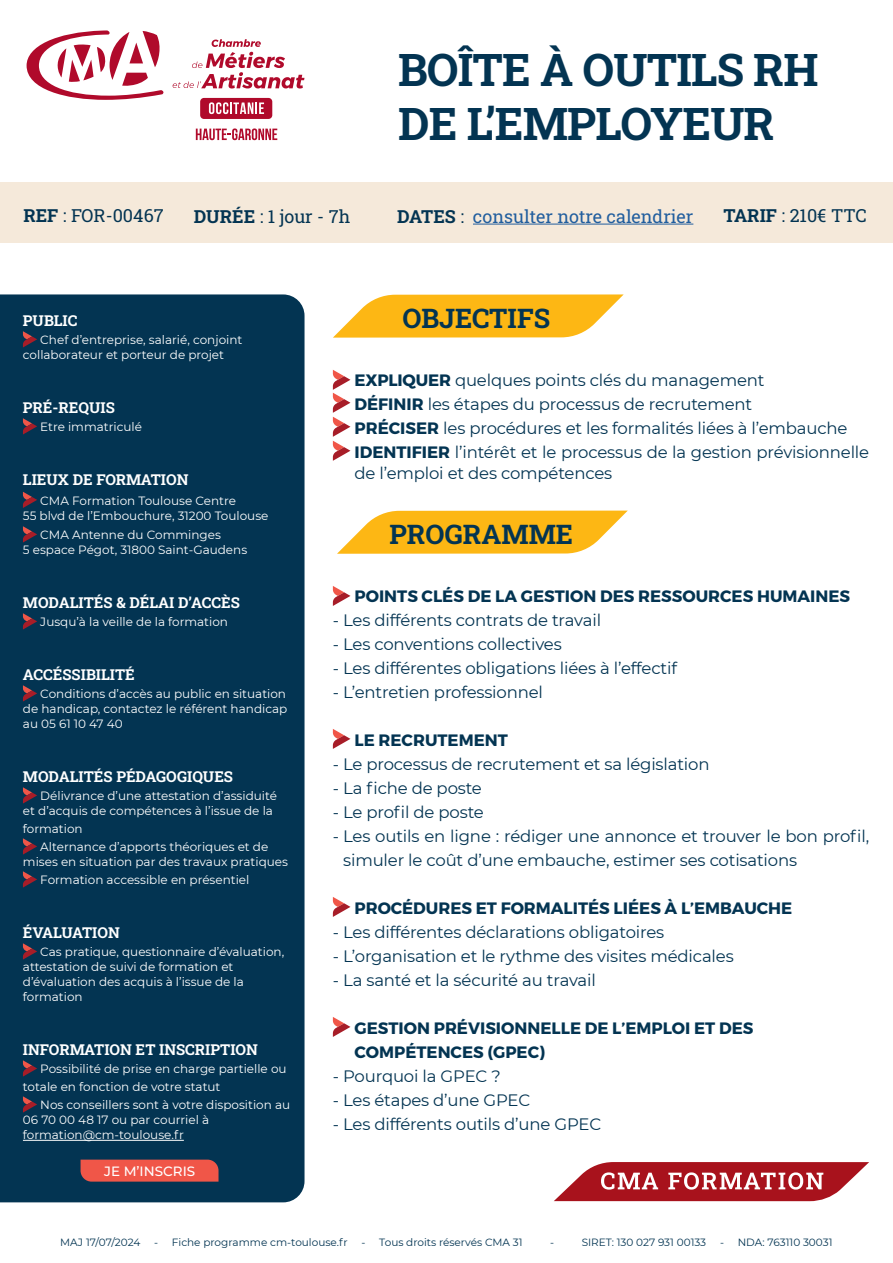
<style>
.page{position:relative;width:893px;height:1263px;background:#fff}
.page>*{position:absolute;margin:0;border:0;box-sizing:border-box;transform-origin:0 0}
.t1{font:700 45px/54px "Roboto Slab";letter-spacing:-.02em;color:#033452}
.t2{font:700 27px "Roboto Slab";color:#033452}
.t3{font:18px "Roboto Slab";color:#033452}
.t4{font:18px "Roboto Slab";color:#215e9e}
.t5{font:16.5px/24px "Montserrat";letter-spacing:-.01em;color:#033452}
.t6{font:700 16.5px/24px "Montserrat";color:#033452}
.t7{font:700 15px "Roboto Slab";color:#fff}
.t8{font:500 13.5px "Montserrat";color:#fff}
.t9{font:12px/15px "Montserrat";color:#fff}
.t10{font:10.5px "Montserrat";color:#033452}
.s1{font-weight:700}
.s2{font-weight:700;color:#033452}
.s3{color:#033452}
</style>
<div class="page">
<div style="left:0;top:183px;width:893px;height:60px;background:#f5e9da"></div>
<hr style="left:473px;top:224px;width:220px;height:1px;background:#215e9e">
<svg style="left:333px;top:294px;width:291px;height:44px"></svg>
<div style="left:0;top:294px;width:305px;height:908px;background:#033452"></div>
<svg style="left:23px;top:331px;width:14px;height:16px"></svg>
<svg style="left:27px;top:30px;width:137px;height:70px"></svg>
<div style="left:200px;top:98px;width:72px;height:21px;background:#b00a2b;border-radius:4px"></div>
<svg style="left:173px;top:39px;width:132px;height:50px"></svg>
<svg style="left:209px;top:102px;width:55px;height:12px"></svg>
<svg style="left:196px;top:128px;width:81px;height:12px"></svg>
<svg style="left:333px;top:370px;width:17px;height:91px"></svg>
<svg style="left:23px;top:787px;width:14px;height:16px"></svg>
<svg style="left:23px;top:838px;width:14px;height:16px"></svg>
<svg style="left:23px;top:871px;width:14px;height:16px"></svg>
<svg style="left:23px;top:418px;width:14px;height:16px"></svg>
<svg style="left:23px;top:943px;width:14px;height:16px"></svg>
<svg style="left:23px;top:685px;width:14px;height:16px"></svg>
<svg style="left:23px;top:613px;width:14px;height:16px"></svg>
<svg style="left:23px;top:492px;width:14px;height:16px"></svg>
<svg style="left:23px;top:526px;width:14px;height:16px"></svg>
<hr style="left:23px;top:1140px;width:161px;height:1px;background:#fff">
<svg style="left:23px;top:1060px;width:14px;height:16px"></svg>
<svg style="left:23px;top:1096px;width:14px;height:16px"></svg>
<div style="left:81px;top:1159px;width:138px;height:22px;background:#f05648"></div>
<svg style="left:333px;top:586px;width:17px;height:20px"></svg>
<svg style="left:333px;top:729px;width:17px;height:20px"></svg>
<svg style="left:333px;top:897px;width:17px;height:20px"></svg>
<svg style="left:333px;top:1017px;width:17px;height:20px"></svg>
<svg style="left:337px;top:511px;width:291px;height:43px"></svg>
<svg style="left:554px;top:1162px;width:315px;height:39px"></svg>
<h1 class="t1" style="left:398px;top:42px;width:422px">BOÎTE À OUTILS RH<br>DE L’EMPLOYEUR</h1>
<h3 class="t3" style="left:23px;top:203px;width:142px"><span class="s1">REF</span> : FOR-00467</h3>
<h3 class="t3" style="left:194px;top:204px;width:158px"><span class="s1">DURÉE</span> : 1 jour - 7h</h3>
<h3 class="t4" style="left:397px;top:204px;width:298px"><span class="s2">DATES</span> <span class="s3">:</span> consulter notre calendrier</h3>
<h3 class="t3" style="left:723px;top:203px;width:145px"><span class="s1">TARIF</span> : 210€ TTC</h3>
<p class="t7" style="left:23px;top:311px;width:56px">PUBLIC</p>
<h2 class="t2" style="left:402px;top:299px;width:149px">OBJECTIFS</h2>
<p class="t9" style="left:23px;top:332px;width:221px;text-indent:17px">Chef d’entreprise, salarié, conjoint collaborateur et porteur de projet</p>
<p class="t7" style="left:23px;top:398px;width:93px">PRÉ-REQUIS</p>
<p class="t9" style="left:40px;top:419px;width:103px">Etre immatriculé</p>
<p class="t7" style="left:23px;top:470px;width:167px">LIEUX DE FORMATION</p>
<p class="t9" style="left:23px;top:493px;width:247px;text-indent:17px">CMA Formation Toulouse Centre<br>55 blvd de l’Embouchure, 31200 Toulouse</p>
<p class="t9" style="left:23px;top:527px;width:226px;text-indent:17px">CMA Antenne du Comminges<br>5 espace Pégot, 31800 Saint-Gaudens</p>
<p class="t7" style="left:23px;top:593px;width:218px">MODALITÉS &amp; DÉLAI D’ACCÈS</p>
<p class="t9" style="left:40px;top:614px;width:189px">Jusqu’à la veille de la formation</p>
<p class="t7" style="left:23px;top:665px;width:113px">ACCÉSSIBILITÉ</p>
<p class="t9" style="left:23px;top:686px;width:266px;text-align:justify;text-indent:17px">Conditions d’accès au public en situation de handicap, contactez le référent handicap au 05 61 10 47 40</p>
<p class="t7" style="left:23px;top:767px;width:212px">MODALITÉS PÉDAGOGIQUES</p>
<p class="t9" style="left:23px;top:788px;width:256px;text-indent:17px">Délivrance d’une attestation d’assiduité et d’acquis de compétences à l’issue de la</p>
<p class="t9" style="left:40px;top:820px;width:230px;line-height:18px;text-indent:-17px">formation<br>Alternance d’apports théoriques et de</p>
<p class="t9" style="left:40px;top:853px;width:249px;line-height:18px;text-indent:-17px">mises en situation par des travaux pratiques<br>Formation accessible en présentiel</p>
<p class="t7" style="left:23px;top:923px;width:98px">ÉVALUATION</p>
<p class="t9" style="left:23px;top:944px;width:263px;text-indent:17px">Cas pratique, questionnaire d’évaluation, attestation de suivi de formation et d’évaluation des acquis à l’issue de la formation</p>
<p class="t7" style="left:23px;top:1040px;width:237px">INFORMATION ET INSCRIPTION</p>
<p class="t9" style="left:23px;top:1060px;width:265px;line-height:18px;text-indent:17px">Possibilité de prise en charge partielle ou totale en fonction de votre statut</p>
<p class="t9" style="left:23px;top:1097px;width:269px;text-indent:17px">Nos conseillers sont à votre disposition au<br>06 70 00 48 17 ou par courriel à formation@cm-toulouse.fr</p>
<p class="t8" style="left:104px;top:1162px;width:93px">JE M’INSCRIS</p>
<h3 class="t5" style="left:354px;top:367px;width:516px"><span class="s1">EXPLIQUER</span> quelques points clés du management<br><span class="s1">DÉFINIR</span> les étapes du processus de recrutement<br><span class="s1">PRÉCISER</span> les procédures et les formalités liées à l’embauche <span class="s1">IDENTIFIER</span> l’intérêt et le processus de la gestion prévisionnelle</h3>
<h3 class="t5" style="left:355px;top:460px;width:259px">de l’emploi et des compétences</h3>
<h2 class="t2" style="left:389px;top:515px;width:185px">PROGRAMME</h2>
<h3 class="t6" style="left:355px;top:584px;width:497px">POINTS CLÉS DE LA GESTION DES RESSOURCES HUMAINES</h3>
<h3 class="t5" style="left:333px;top:607px;width:270px">- Les différents contrats de travail</h3>
<h3 class="t5" style="left:333px;top:631px;width:230px">- Les conventions collectives</h3>
<h3 class="t5" style="left:333px;top:655px;width:346px">- Les différentes obligations liées à l’effectif</h3>
<h3 class="t5" style="left:333px;top:679px;width:212px">- L’entretien professionnel</h3>
<h3 class="t6" style="left:355px;top:728px;width:155px">LE RECRUTEMENT</h3>
<h3 class="t5" style="left:333px;top:751px;width:378px">- Le processus de recrutement et sa législation</h3>
<h3 class="t5" style="left:333px;top:775px;width:151px">- La fiche de poste</h3>
<h3 class="t5" style="left:333px;top:799px;width:153px">- Le profil de poste</h3>
<h3 class="t5" style="left:343px;top:823px;width:527px;text-indent:-10px">- Les outils en ligne : rédiger une annonce et trouver le bon profil, simuler le coût d’une embauche, estimer ses cotisations</h3>
<h3 class="t6" style="left:355px;top:896px;width:439px">PROCÉDURES ET FORMALITÉS LIÉES À L’EMBAUCHE</h3>
<h3 class="t5" style="left:333px;top:919px;width:333px">- Les différentes déclarations obligatoires</h3>
<h3 class="t5" style="left:333px;top:943px;width:402px">- L’organisation et le rythme des visites médicales</h3>
<h3 class="t5" style="left:333px;top:967px;width:265px">- La santé et la sécurité au travail</h3>
<h3 class="t6" style="left:355px;top:1016px;width:400px">GESTION PRÉVISIONNELLE DE L’EMPLOI ET DES<br>COMPÉTENCES (GPEC)</h3>
<h3 class="t5" style="left:333px;top:1063px;width:169px">- Pourquoi la GPEC ?</h3>
<h3 class="t5" style="left:333px;top:1087px;width:199px">- Les étapes d’une GPEC</h3>
<h3 class="t5" style="left:333px;top:1111px;width:270px">- Les différents outils d’une GPEC</h3>
<p class="t10" style="left:60px;top:1235px;width:82px">MAJ 17/07/2024</p>
<p class="t10" style="left:154px;top:1235px;width:195px">- Fiche programme cm-toulouse.fr</p>
<p class="t10" style="left:362px;top:1235px;width:163px">- Tous droits réservés CMA 31</p>
<p class="t10" style="left:550px;top:1235px;width:6px">-</p>
<p class="t10" style="left:582px;top:1235px;width:126px">SIRET: 130 027 931 00133</p>
<p class="t10" style="left:720px;top:1235px;width:114px">- NDA: 763110 30031</p>
</div>
